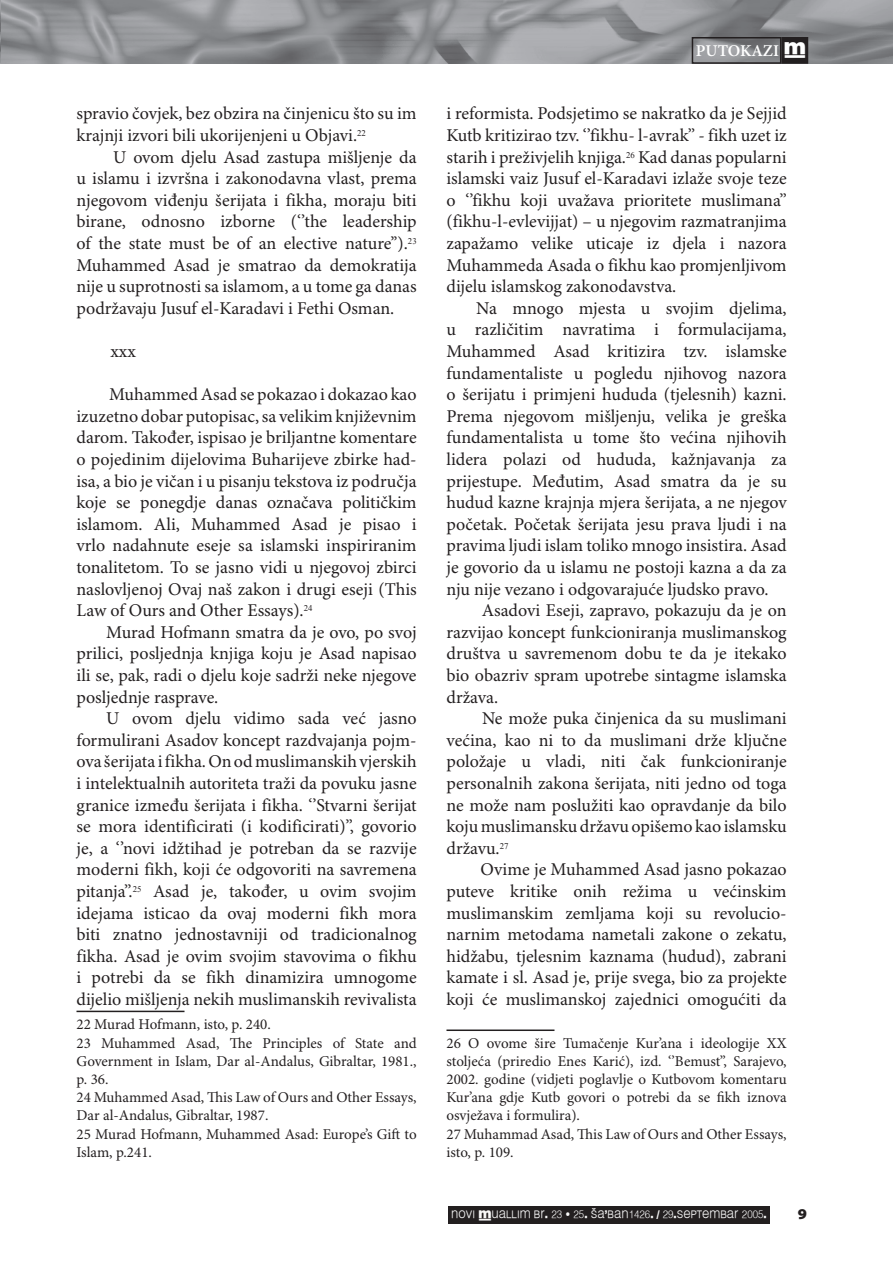
<style>
.page{position:relative;width:893px;height:1263px;background:#fff}
.page>*{position:absolute;margin:0;border:0;box-sizing:border-box;transform-origin:0 0}
.t1{font:18px/21.6px "Minion Pro";letter-spacing:-.005em;color:#231f20;text-align:justify}
.t2{font:600 16.5px "Minion Pro";color:#fff}
.t3{font:15px/18.1px "Minion Pro";color:#231f20}
.t4{font:10.8px "Muallim";color:#f9f9f9;scale:.91 1}
.s1{font-family:"Muallim";font-weight:400}
</style>
<div class="page">
<img style="left:0;top:0;width:893px;height:64px">
<img style="left:0;top:0;width:1px;height:62px">
<div style="left:692px;top:37px;width:89px;height:27px;border:2px solid #231f20"></div>
<div style="left:782px;top:38px;width:25px;height:25px;background:#231f20"></div>
<div style="left:781px;top:37px;width:27px;height:27px;border:2px solid #231f20"></div>
<div style="left:448px;top:1205px;width:322px;height:18px;background:#231f20"></div>
<hr style="left:76px;top:1011px;width:108px;height:1px;background:#231f20">
<hr style="left:446px;top:1029px;width:108px;height:2px;background:#231f20">
<p class="t1" style="left:76px;top:104px;width:342px">spravio čovjek, bez obzira na činjenicu što su im krajnji izvori bili ukorijenjeni u Objavi.<sup>22</sup></p>
<p class="t1" style="left:76px;top:147px;width:342px;text-align:left;text-indent:37px">U ovom djelu Asad zastupa mišljenje da u islamu i izvršna i zakonodavna vlast, prema njegovom viđenju šerijata i fikha, moraju biti birane, odnosno izborne (‘’the leadership of the state must be of an elective nature’’).<sup>23<br></sup>Muhammed Asad je smatrao da demokratija nije u suprotnosti sa islamom, a u tome ga danas podržavaju Jusuf el-Karadavi i Fethi Osman.</p>
<p class="t1" style="left:110px;top:341px;width:27px">xxx</p>
<p class="t1" style="left:76px;top:384px;width:342px;text-indent:33px">Muhammed Asad se pokazao i dokazao kao izuzetno dobar putopisac, sa velikim književnim darom. Također, ispisao je briljantne komentare o pojedinim dijelovima Buharijeve zbirke had&shy;isa, a bio je vičan i u pisanju tekstova iz područja koje se ponegdje danas označava političkim islamom. Ali, Muhammed Asad je pisao i vrlo nadahnute eseje sa islamski inspiriranim tonalitetom. To se jasno vidi u njegovoj zbirci naslovljenoj Ovaj naš zakon i drugi eseji (This Law of Ours and Other Essays).<sup>24</sup></p>
<p class="t1" style="left:76px;top:622px;width:342px;text-indent:30px">Murad Hofmann smatra da je ovo, po svoj prilici, posljednja knjiga koju je Asad napisao ili se, pak, radi o djelu koje sadrži neke njegove posljednje rasprave.</p>
<p class="t1" style="left:76px;top:708px;width:342px;text-indent:30px">U ovom djelu vidimo sada već jasno formulirani Asadov koncept razdvajanja pojm&shy;ova šerijata i fikha. On od muslimanskih vjerskih i intelektualnih autoriteta traži da povuku jasne granice između šerijata i fikha. ‘’Stvarni šerijat se mora identificirati (i kodificirati)’’, govorio je, a ‘’novi idžtihad je potreban da se razvije moderni fikh, koji će odgovoriti na savremena pitanja’’.<sup>25</sup> Asad je, također, u ovim svojim idejama isticao da ovaj moderni fikh mora biti znatno jednostavniji od tradicionalnog fikha. Asad je ovim svojim stavovima o fikhu i potrebi da se fikh dinamizira umnogome dijelio mišljenja nekih muslimanskih revivalista</p>
<p class="t3" style="left:76px;top:1016px;width:342px">22 Murad Hofmann, isto, p. 240.<br>23 Muhammed Asad, The Principles of State and Government in Islam, Dar al-Andalus, Gibraltar, 1981., p. 36.<br>24 Muhammed Asad, This Law of Ours and Other Essays, Dar al-Andalus, Gibraltar, 1987.<br>25 Murad Hofmann, Muhammed Asad: Europe’s Gift to Islam, p.241.</p>
<p class="t2" style="left:696px;top:41px;width:112px">PUTOKAZI <span class="s1">†</span></p>
<p class="t1" style="left:446px;top:104px;width:342px">i reformista. Podsjetimo se nakratko da je Sejjid Kutb kritizirao tzv. ‘’fikhu- l-avrak’’ - fikh uzet iz starih i preživjelih knjiga.<sup>26</sup> Kad danas popularni islamski vaiz Jusuf el-Karadavi izlaže svoje teze o ‘’fikhu koji uvažava prioritete muslimana’’ (fikhu-l-evlevijjat) – u njegovim razmatranjima zapažamo velike uticaje iz djela i nazora Muhammeda Asada o fikhu kao promjenljivom dijelu islamskog zakonodavstva.</p>
<p class="t1" style="left:446px;top:298px;width:342px;text-indent:30px">Na mnogo mjesta u svojim djelima, u različitim navratima i formulacijama, Muhammed Asad kritizira tzv. islamske fundamentaliste u pogledu njihovog nazora o šerijatu i primjeni hududa (tjelesnih) kazni.<br>Prema njegovom mišljenju, velika je greška fundamentalista u tome što većina njihovih lidera polazi od hududa, kažnjavanja za prijestupe. Međutim, Asad smatra da je su hudud kazne krajnja mjera šerijata, a ne njegov početak. Početak šerijata jesu prava ljudi i na pravima ljudi islam toliko mnogo insistira. Asad je govorio da u islamu ne postoji kazna a da za nju nije vezano i odgovarajuće ljudsko pravo.</p>
<p class="t1" style="left:446px;top:600px;width:342px;text-indent:35px">Asadovi Eseji, zapravo, pokazuju da je on razvijao koncept funkcioniranja muslimanskog društva u savremenom dobu te da je itekako bio obazriv spram upotrebe sintagme islamska država.</p>
<p class="t1" style="left:446px;top:708px;width:342px;text-indent:36px">Ne može puka činjenica da su muslimani većina, kao ni to da muslimani drže ključne položaje u vladi, niti čak funkcioniranje personalnih zakona šerijata, niti jedno od toga ne može nam poslužiti kao opravdanje da bilo koju muslimansku državu opišemo kao islamsku državu.<sup>27</sup></p>
<p class="t1" style="left:446px;top:860px;width:342px;text-indent:34px">Ovime je Muhammed Asad jasno pokazao puteve kritike onih režima u većinskim muslimanskim zemljama koji su revolucio&shy;narnim metodama nametali zakone o zekatu, hidžabu, tjelesnim kaznama (hudud), zabrani kamate i sl. Asad je, prije svega, bio za projekte koji će muslimanskoj zajednici omogućiti da</p>
<p class="t3" style="left:446px;top:1035px;width:342px">26 O ovome šire Tumačenje Kur’ana i ideologije XX stoljeća (priredio Enes Karić), izd. ‘’Bemust’’, Sarajevo, 2002. godine (vidjeti poglavlje o Kutbovom komentaru Kur’ana gdje Kutb govori o potrebi da se fikh iznova osvježava i formulira).<br>27 Muhammad Asad, This Law of Ours and Other Essays, isto, p. 109.</p>
<p class="t4" style="left:451px;top:1207px;width:348px">NOVI †UALLIM BR. 23 • 25. ŠA’BAN1426. / 29.SEPTEMBAR 2005.</p>
</div>
